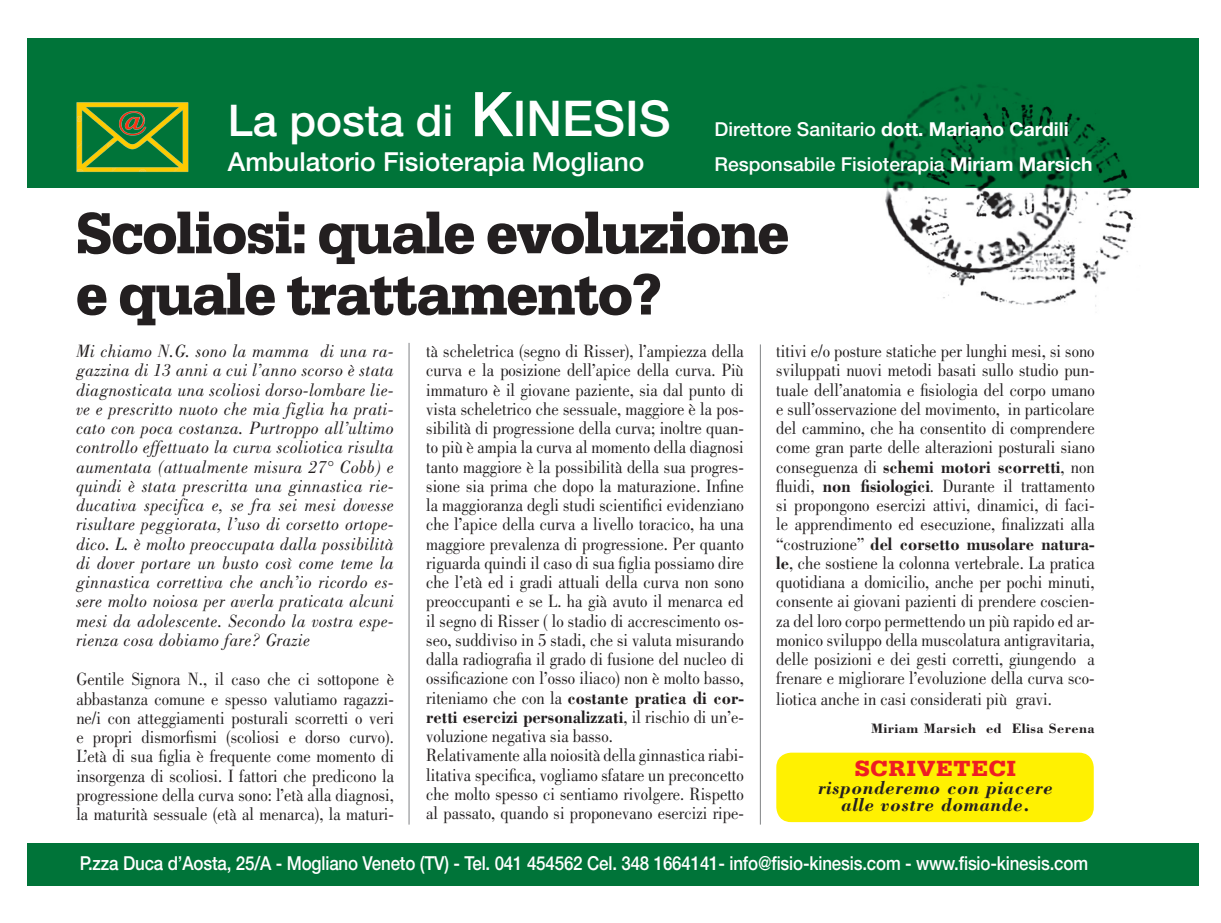
<style>
.page{position:relative;width:1221px;height:923px;background:#fff}
.page>*{position:absolute;margin:0;border:0;box-sizing:border-box;transform-origin:0 0}
.t1{font:60.02px "URW Egyptienne T Bold Extr Wide";letter-spacing:-.02em;color:#231f20;scale:.87 1}
.t2{font:500 43.75px "Helvetica Neue";color:#fff}
.t3{font:500 26.25px "Helvetica Neue";color:#fff}
.Normale{font:700 expanded 22.75px "URW Egyptienne T";letter-spacing:.03em;color:#ee1d23}
.Titoli{font:500 19.25px "Helvetica Neue";letter-spacing:-.01em;color:#fff;scale:.88 1}
.Normale-2{font:italic 700 19.25px "Bodoni";letter-spacing:.03em;color:#231f20}
.t4{font:700 19.25px "Helvetica Neue";color:#fff}
.Titoli-2{font:500 19.25px "Helvetica Neue";letter-spacing:-.01em;color:#fff}
.Normale-3{font:18.38px/19.2px "Bodoni";color:#231f20;text-align:justify;scale:.9 1}
.Normale-4{font:italic 18.38px/19.2px "Bodoni";letter-spacing:.02em;color:#231f20;text-align:justify;scale:.95 1}
.Normale-5{font:700 14px "Bodoni";letter-spacing:.03em;color:#231f20}
.s1{font-size:61.77px}
.s2{font-size:49.35px}
.s3{font-weight:500}
.s4{font-weight:700}
</style>
<div class="page">
<div style="left:27px;top:844px;width:1171px;height:42px;background:#007439"></div>
<div style="left:27px;top:38px;width:1171px;height:150px;background:#007439"></div>
<hr style="left:760px;top:344px;width:1px;height:480px;background:#808285">
<hr style="left:409px;top:343px;width:1px;height:481px;background:#808285">
<img style="left:884px;top:84px;width:253px;height:223px">
<img style="left:76px;top:102px;width:113px;height:70px">
<div style="left:776px;top:752px;width:317px;height:70px;background:#fff101;border-radius:15px"></div>
<p class="t2" style="left:228px;top:94px;width:444px">La posta di <span class="s1">K</span><span class="s2">INESIS</span></p>
<p class="t3" style="left:228px;top:146px;width:418px">Ambulatorio Fisioterapia Mogliano</p>
<p class="t4" style="left:714px;top:117px;width:355px"><span class="s3">Direttore Sanitario</span> dott. Mariano Cardili</p>
<p class="Titoli-2" style="left:714px;top:153px;width:379px">Responsabile Fisioterapia <span class="s4">Miriam Marsich</span></p>
<p class="t1" style="left:76px;top:197px;width:821px">Scoliosi: quale evoluzione</p>
<p class="t1" style="left:76px;top:259px;width:674px">e quale trattamento?</p>
<p class="Normale-4" style="left:76px;top:341px;width:336px">Mi chiamo N.G. sono la mamma di una ra&shy;gazzina di 13 anni a cui l’anno scorso è stata diagnosticata una scoliosi dorso-lombare lie&shy;ve e prescritto nuoto che mia figlia ha prati&shy;cato con poca costanza. Purtroppo all’ultimo controllo effettuato la curva scoliotica risulta aumentata (attualmente misura 27° Cobb) e quindi è stata prescritta una ginnastica rie&shy;ducativa specifica e, se fra sei mesi dovesse risultare peggiorata, l’uso di corsetto ortope&shy;dico. L. è molto preoccupata dalla possibilità di dover portare un busto così come teme la ginnastica correttiva che anch’io ricordo es&shy;sere molto noiosa per averla praticata alcuni mesi da adolescente. Secondo la vostra espe&shy;rienza cosa dobiamo fare? Grazie</p>
<p class="Normale-3" style="left:76px;top:669px;width:354px">Gentile Signora N., il caso che ci sottopone è abbastanza comune e spesso valutiamo ragazzi&shy;ne/i con atteggiamenti posturali scorretti o veri e propri dismorfismi (scoliosi e dorso curvo).<br>L’età di sua figlia è frequente come momento di insorgenza di scoliosi. I fattori che predicono la progressione della curva sono: l’età alla diagnosi, la maturità sessuale (età al menarca), la maturi-</p>
<p class="Normale-3" style="left:426px;top:341px;width:354px">tà scheletrica (segno di Risser), l’ampiezza della curva e la posizione dell’apice della curva. Più immaturo è il giovane paziente, sia dal punto di vista scheletrico che sessuale, maggiore è la pos&shy;sibilità di progressione della curva; inoltre quan&shy;to più è ampia la curva al momento della diagnosi tanto maggiore è la possibilità della sua progres&shy;sione sia prima che dopo la maturazione. Infine la maggioranza degli studi scientifici evidenziano che l’apice della curva a livello toracico, ha una maggiore prevalenza di progressione. Per quanto riguarda quindi il caso di sua figlia possiamo dire che l’età ed i gradi attuali della curva non sono preoccupanti e se L. ha già avuto il menarca ed il segno di Risser ( lo stadio di accrescimento os&shy;seo, suddiviso in 5 stadi, che si valuta misurando dalla radiografia il grado di fusione del nucleo di ossificazione con l’osso iliaco) non è molto basso, riteniamo che con la <span class="s4">costante pratica di cor&shy;retti esercizi personalizzati</span>, il rischio di un’e&shy;voluzione negativa sia basso.</p>
<p class="Normale-3" style="left:426px;top:746px;width:354px">Relativamente alla noiosità della ginnastica riabi&shy;litativa specifica, vogliamo sfatare un preconcetto che molto spesso ci sentiamo rivolgere. Rispetto al passato, quando si proponevano esercizi ripe-</p>
<p class="Normale-3" style="left:776px;top:341px;width:355px">titivi e/o posture statiche per lunghi mesi, si sono sviluppati nuovi metodi basati sullo studio pun&shy;tuale dell’anatomia e fisiologia del corpo umano e sull’osservazione del movimento, in particolare del cammino, che ha consentito di comprendere come gran parte delle alterazioni posturali siano conseguenza di <span class="s4">schemi motori scorretti</span>, non fluidi, <span class="s4">non fisiologici</span>. Durante il trattamento si propongono esercizi attivi, dinamici, di faci&shy;le apprendimento ed esecuzione, finalizzati alla “costruzione” <span class="s4">del corsetto musolare natura&shy;le</span>, che sostiene la colonna vertebrale. La pratica quotidiana a domicilio, anche per pochi minuti, consente ai giovani pazienti di prendere coscien&shy;za del loro corpo permettendo un più rapido ed ar&shy;monico sviluppo della muscolatura antigravitaria, delle posizioni e dei gesti corretti, giungendo a frenare e migliorare l’evoluzione della curva sco&shy;liotica anche in casi considerati più gravi.</p>
<p class="Normale-5" style="left:871px;top:720px;width:225px">Miriam Marsich ed Elisa Serena</p>
<p class="Normale" style="left:854px;top:755px;width:163px">SCRIVETECI</p>
<p class="Normale-2" style="left:818px;top:775px;width:236px">risponderemo con piacere</p>
<p class="Normale-2" style="left:841px;top:793px;width:190px">alle vostre domande.</p>
<p class="Titoli" style="left:80px;top:851px;width:1147px">P.zza Duca d’Aosta, 25/A - Mogliano Veneto (TV) - Tel. 041 454562 Cel. 348 1664141- info@fisio-kinesis.com - www.fisio-kinesis.com</p>
</div>
